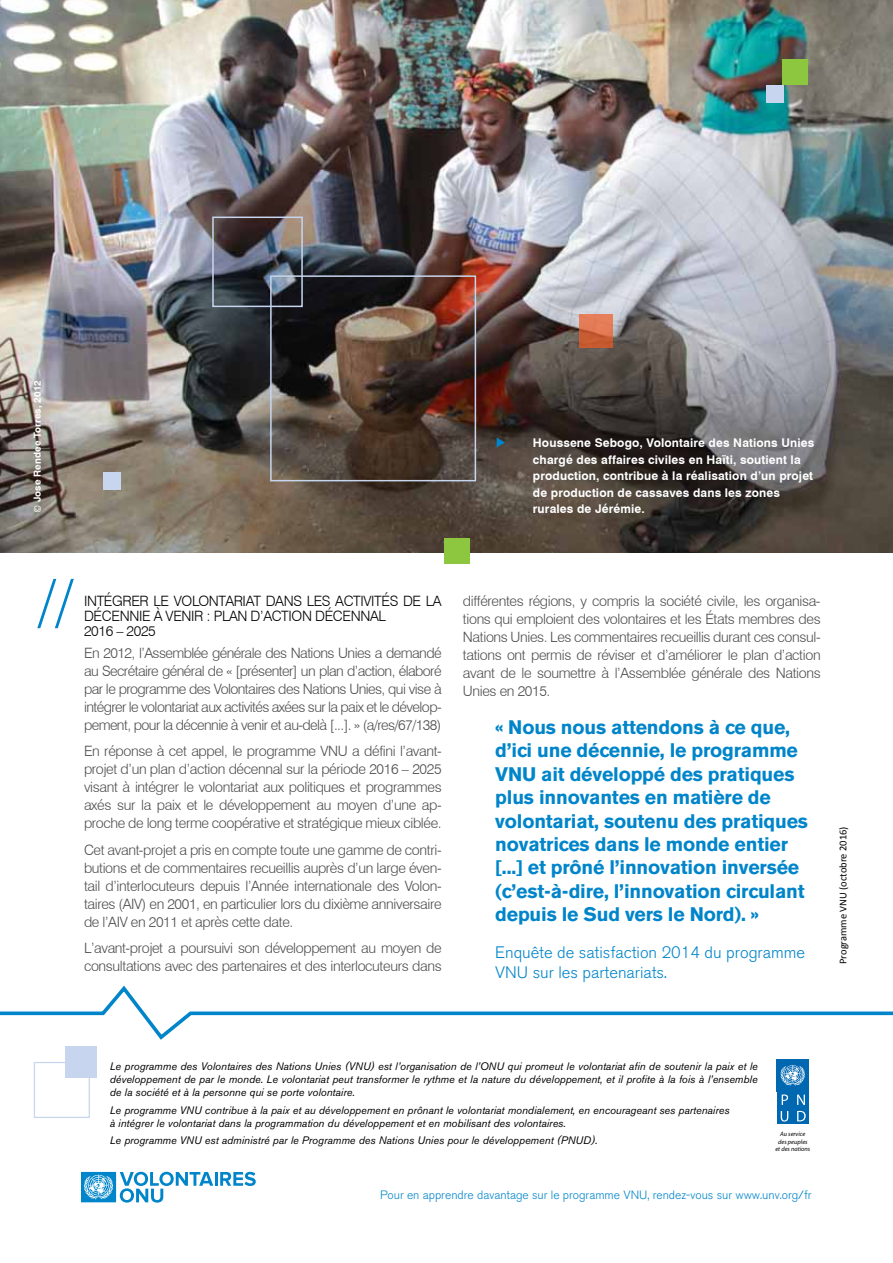
<style>
.page{position:relative;width:893px;height:1263px;background:#fff}
.page>*{position:absolute;margin:0;border:0;box-sizing:border-box;transform-origin:0 0}
.t1{font:300 60px "Swiss 721 BT";color:#0085ca}
.t2{font:700 19.5px/23.4px "Akzidenz Grotesk BE";letter-spacing:-.01em;color:#0085ca}
.t3{font:300 16.5px/19.8px "Akzidenz Grotesk BE";color:#0085ca}
.t4{font:300 14.25px/18px "Swiss 721 BT";letter-spacing:-.025em;color:#4d4d4f;text-align:justify}
.t5{font:300 14.25px/15px "Swiss 721 BT";letter-spacing:-.025em;color:#000}
.t6{font:700 12px/16.5px "Swiss 721 BT";letter-spacing:.01em;color:#fff}
.t7{font:300 12px "Akzidenz Grotesk BE";color:#0085ca}
.t8{font:italic 10.8px/12.9px "Akzidenz Grotesk BE";color:#000;text-align:justify}
.t9{font:10.5px "Calibri";color:#000}
.t10{font:700 9.75px "Swiss 721 BT";letter-spacing:.01em;color:#fff}
.t11{font:italic 6.3px/7.6px "Myriad";color:#000;text-align:center}
.s1{font-family:"Calibri";font-weight:400}
</style>
<div class="page">
<img style="left:0;top:0;width:893px;height:553px">
<div style="left:270px;top:275px;width:206px;height:206px;border:2px solid #c7d6ee"></div>
<div style="left:782px;top:60px;width:26px;height:25px;background:#8dc63f"></div>
<svg style="left:579px;top:314px;width:34px;height:34px"></svg>
<div style="left:445px;top:539px;width:25px;height:25px;background:#8dc63f"></div>
<div style="left:212px;top:217px;width:91px;height:90px;border:2px solid #c7d6ee"></div>
<div style="left:103px;top:473px;width:17px;height:17px;background:#c7d6ee"></div>
<div style="left:766px;top:85px;width:17px;height:17px;background:#c7d6ee"></div>
<svg style="left:497px;top:438px;width:8px;height:9px"></svg>
<svg style="left:0;top:985px;width:893px;height:55px"></svg>
<div style="left:34px;top:1062px;width:56px;height:56px;border:1px solid #c7d6ee"></div>
<div style="left:66px;top:1046px;width:31px;height:32px;background:#c7d6ee"></div>
<svg style="left:81px;top:1172px;width:175px;height:30px"></svg>
<div style="left:777px;top:1092px;width:15px;height:15px;background:#0067b1"></div>
<svg style="left:782px;top:1094px;width:6px;height:11px"></svg>
<div style="left:793px;top:1092px;width:16px;height:15px;background:#0067b1"></div>
<svg style="left:797px;top:1094px;width:8px;height:11px"></svg>
<svg style="left:777px;top:1108px;width:15px;height:16px"></svg>
<svg style="left:781px;top:1111px;width:7px;height:10px"></svg>
<div style="left:793px;top:1108px;width:16px;height:16px;background:#0067b1"></div>
<svg style="left:797px;top:1111px;width:9px;height:10px"></svg>
<div style="left:777px;top:1059px;width:32px;height:32px;background:#0067b1"></div>
<svg style="left:781px;top:1065px;width:24px;height:20px"></svg>
<p class="t10" style="left:31px;top:513px;width:134px;rotate:-90deg"><span class="s1">©</span> Jose Rendee Torres, 2012</p>
<p class="t6" style="left:533px;top:434px;width:283px">Houssene Sebogo, Volontaire des Nations Unies chargé des affaires civiles en Haïti, soutient la production, contribue à la réalisation d’un projet de production de cassaves dans les zones rurales de Jérémie.</p>
<h1 class="t1" style="left:38px;top:565px;width:37px">//</h1>
<p class="t5" style="left:84px;top:593px;width:359px">INTÉGRER LE VOLONTARIAT DANS LES ACTIVITÉS DE LA<br>DÉCENNIE À VENIR : PLAN D’ACTION DÉCENNAL<br>2016 – 2025</p>
<p class="t4" style="left:84px;top:644px;width:359px">En 2012, l’Assemblée générale des Nations Unies a demandé au Secrétaire général de « [présenter] un plan d’action, élaboré par le programme des Volontaires des Nations Unies, qui vise à intégrer le volontariat aux activités axées sur la paix et le dévelop&shy;pement, pour la décennie à venir et au-delà [...]. » (a/res/67/138)</p>
<p class="t4" style="left:84px;top:742px;width:359px">En réponse à cet appel, le programme VNU a défini l’avant&shy;projet d’un plan d’action décennal sur la période 2016 – 2025 visant à intégrer le volontariat aux politiques et programmes axés sur la paix et le développement au moyen d’une ap&shy;proche de long terme coopérative et stratégique mieux ciblée.</p>
<p class="t4" style="left:84px;top:841px;width:359px">Cet avant-projet a pris en compte toute une gamme de contri&shy;butions et de commentaires recueillis auprès d’un large éven&shy;tail d’interlocuteurs depuis l’Année internationale des Volon&shy;taires (AIV) en 2001, en particulier lors du dixième anniversaire de l’AIV en 2011 et après cette date.</p>
<p class="t4" style="left:84px;top:939px;width:359px">L’avant-projet a poursuivi son développement au moyen de consultations avec des partenaires et des interlocuteurs dans</p>
<p class="t4" style="left:463px;top:591px;width:359px">différentes régions, y compris la société civile, les organisa&shy;tions qui emploient des volontaires et les États membres des Nations Unies. Les commentaires recueillis durant ces consul&shy;tations ont permis de réviser et d’améliorer le plan d’action avant de le soumettre à l’Assemblée générale des Nations Unies en 2015.</p>
<p class="t2" style="left:495px;top:716px;width:314px">« Nous nous attendons à ce que, d’ici une décennie, le programme VNU ait développé des pratiques plus innovantes en matière de volontariat, soutenu des pratiques novatrices dans le monde entier [...] et prôné l’innovation inversée (c’est-à-dire, l’innovation circulant depuis le Sud vers le Nord). »</p>
<p class="t3" style="left:495px;top:943px;width:311px">Enquête de satisfaction 2014 du programme<br>VNU sur les partenariats.</p>
<p class="t9" style="left:837px;top:964px;width:139px;rotate:-90deg">Programme VNU (octobre 2016)</p>
<p class="t8" style="left:110px;top:1060px;width:649px">Le programme des Volontaires des Nations Unies (VNU) est l’organisation de l’ONU qui promeut le volontariat afin de soutenir la paix et le développement de par le monde. Le volontariat peut transformer le rythme et la nature du développement, et il profite à la fois à l’ensemble de la société et à la personne qui se porte volontaire.</p>
<p class="t8" style="left:110px;top:1103px;width:621px">Le programme VNU contribue à la paix et au développement en prônant le volontariat mondialement, en encourageant ses partenaires à intégrer le volontariat dans la programmation du développement et en mobilisant des volontaires.</p>
<p class="t8" style="left:110px;top:1133px;width:489px">Le programme VNU est administré par le Programme des Nations Unies pour le développement (PNUD).</p>
<p class="t11" style="left:775px;top:1130px;width:37px">Au service des peuples et des nations</p>
<p class="t7" style="left:380px;top:1188px;width:433px">Pour en apprendre davantage sur le programme VNU, rendez-vous sur www.unv.org/fr</p>
</div>
